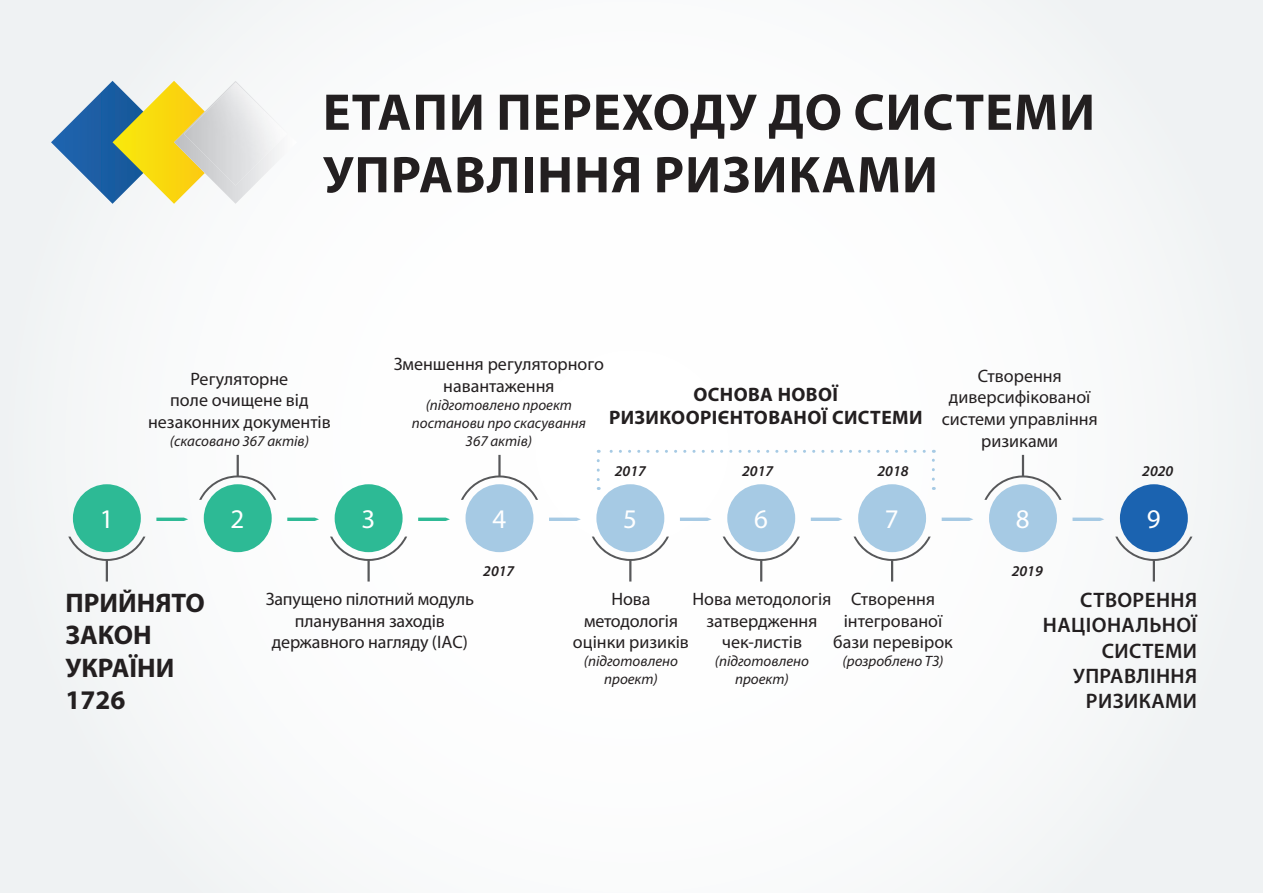
<style>
.page{position:relative;width:1263px;height:893px;background:#fafbfb}
.page>*{position:absolute;margin:0;border:0;box-sizing:border-box;transform-origin:0 0}
.t1{font:700 52.05px/62.6px "Myriad Pro";letter-spacing:.02em;color:#231f20}
.t2{font:700 27px/32.4px "Myriad Pro";color:#231f20}
.t3{font:27px "Myriad Pro";color:#fff}
.t4{font:600 21px/25.2px "Myriad Pro";letter-spacing:.02em;color:#231f20;text-align:right}
.t5{font:700 19.5px/23.4px "Myriad Pro";letter-spacing:.02em;color:#231f20;text-align:center}
.t6{font:18px/21.6px "Myriad Pro";color:#231f20;text-align:center}
.t7{font:italic 15px/18px "Myriad Pro";color:#231f20;text-align:center}
.t8{font:italic 600 15px "Myriad Pro";color:#231f20}
</style>
<div class="page">
<svg style="left:51px;top:81px;width:202px;height:123px"></svg>
<img style="left:184px;top:82px;width:88px;height:104px">
<svg style="left:932px;top:450px;width:3px;height:29px"></svg>
<svg style="left:598px;top:450px;width:326px;height:3px"></svg>
<svg style="left:597px;top:461px;width:3px;height:29px"></svg>
<div style="left:204px;top:484px;width:68px;height:68px;background:#2dba95;border-radius:50%"></div>
<svg style="left:199px;top:455px;width:77px;height:45px"></svg>
<svg style="left:330px;top:537px;width:77px;height:44px"></svg>
<div style="left:335px;top:484px;width:68px;height:68px;background:#2dba95;border-radius:50%"></div>
<svg style="left:68px;top:537px;width:77px;height:44px"></svg>
<div style="left:73px;top:484px;width:68px;height:68px;background:#2dba95;border-radius:50%"></div>
<svg style="left:1115px;top:537px;width:77px;height:44px"></svg>
<div style="left:1120px;top:484px;width:68px;height:68px;background:#1b63b0;border-radius:50%"></div>
<div style="left:596px;top:484px;width:68px;height:68px;background:#a6cae4;border-radius:50%"></div>
<svg style="left:592px;top:537px;width:77px;height:44px"></svg>
<div style="left:727px;top:484px;width:68px;height:68px;background:#a6cae4;border-radius:50%"></div>
<svg style="left:723px;top:537px;width:77px;height:44px"></svg>
<svg style="left:549px;top:518px;width:32px;height:3px"></svg>
<div style="left:465px;top:484px;width:68px;height:68px;background:#a6cae4;border-radius:50%"></div>
<svg style="left:461px;top:455px;width:77px;height:45px"></svg>
<svg style="left:418px;top:518px;width:32px;height:3px"></svg>
<svg style="left:287px;top:518px;width:32px;height:3px"></svg>
<svg style="left:156px;top:518px;width:32px;height:3px"></svg>
<svg style="left:680px;top:518px;width:32px;height:3px"></svg>
<div style="left:858px;top:484px;width:68px;height:68px;background:#a6cae4;border-radius:50%"></div>
<svg style="left:854px;top:537px;width:77px;height:44px"></svg>
<div style="left:989px;top:484px;width:68px;height:68px;background:#a6cae4;border-radius:50%"></div>
<svg style="left:984px;top:455px;width:77px;height:45px"></svg>
<svg style="left:811px;top:518px;width:31px;height:3px"></svg>
<svg style="left:942px;top:518px;width:31px;height:3px"></svg>
<svg style="left:1072px;top:518px;width:32px;height:3px"></svg>
<p class="t1" style="left:323px;top:79px;width:774px">ЕТАПИ ПЕРЕХОДУ ДО СИСТЕМИ<br>УПРАВЛІННЯ РИЗИКАМИ</p>
<p class="t6" style="left:148px;top:367px;width:184px">Регуляторне<br>поле очищене від незаконних документів</p>
<p class="t7" style="left:170px;top:431px;width:141px">(скасовано 367 актів)</p>
<p class="t6" style="left:394px;top:353px;width:212px">Зменшення регуляторного навантаження</p>
<p class="t7" style="left:412px;top:395px;width:176px">(підготовлено проект постанови про скасування<br>367 актів)</p>
<p class="t5" style="left:609px;top:382px;width:315px">ОСНОВА НОВОЇ<br>РИЗИКООРІЄНТОВАНОЇ СИСТЕМИ</p>
<p class="t6" style="left:942px;top:365px;width:157px">Створення диверсифікованої системи управління ризиками</p>
<p class="t8" style="left:615px;top:462px;width:33px">2017</p>
<p class="t8" style="left:742px;top:462px;width:33px">2017</p>
<p class="t8" style="left:877px;top:462px;width:33px">2018</p>
<p class="t8" style="left:1142px;top:462px;width:33px">2020</p>
<p class="t3" style="left:100px;top:503px;width:15px">1</p>
<p class="t3" style="left:231px;top:503px;width:15px">2</p>
<p class="t3" style="left:361px;top:503px;width:15px">3</p>
<p class="t3" style="left:492px;top:503px;width:15px">4</p>
<p class="t3" style="left:623px;top:503px;width:15px">5</p>
<p class="t3" style="left:754px;top:503px;width:15px">6</p>
<p class="t3" style="left:885px;top:503px;width:15px">7</p>
<p class="t3" style="left:1016px;top:503px;width:15px">8</p>
<p class="t3" style="left:1147px;top:503px;width:15px">9</p>
<p class="t2" style="left:66px;top:586px;width:141px">ПРИЙНЯТО<br>ЗАКОН<br>УКРАЇНИ<br>1726</p>
<p class="t6" style="left:266px;top:588px;width:210px">Запущено пілотний модуль планування заходів державного нагляду (ІАС)</p>
<p class="t8" style="left:483px;top:562px;width:33px">2017</p>
<p class="t8" style="left:1012px;top:562px;width:33px">2019</p>
<p class="t6" style="left:833px;top:588px;width:121px">Створення інтегрованої бази перевірок</p>
<p class="t7" style="left:842px;top:652px;width:102px">(розроблено ТЗ)</p>
<p class="t6" style="left:692px;top:588px;width:140px">Нова методологія затвердження</p>
<p class="t6" style="left:722px;top:631px;width:82px">чек-листів</p>
<p class="t7" style="left:715px;top:652px;width:96px">(підготовлено проект)</p>
<p class="t6" style="left:573px;top:588px;width:118px">Нова методологія оцінки ризиків</p>
<p class="t7" style="left:584px;top:652px;width:96px">(підготовлено проект)</p>
<p class="t4" style="left:1043px;top:587px;width:156px">СТВОРЕННЯ<br>НАЦІОНАЛЬНОЇ<br>СИСТЕМИ<br>УПРАВЛІННЯ<br>РИЗИКАМИ</p>
</div>
